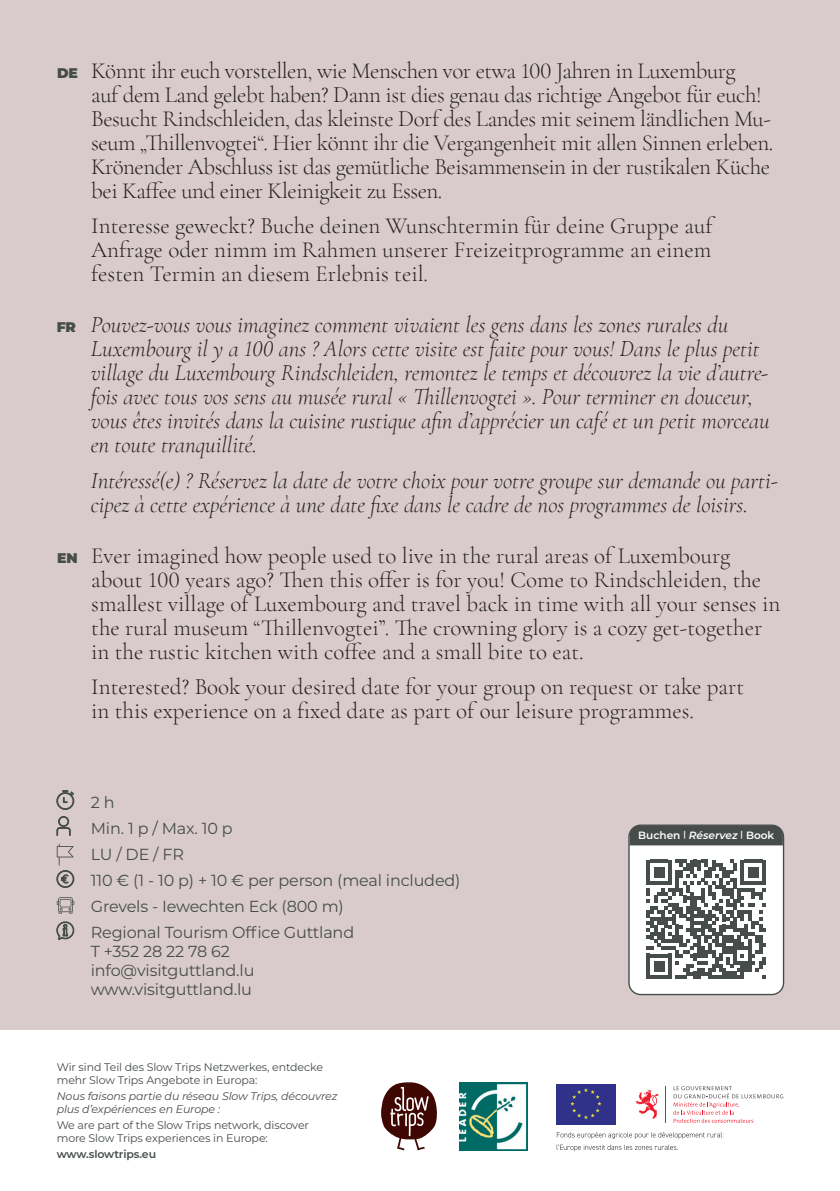
<style>
.page{position:relative;width:840px;height:1191px;background:#fff}
.page>*{position:absolute;margin:0;border:0;box-sizing:border-box;transform-origin:0 0}
.BODYTEXT{font:300 23px/24px "Cormorant Garamond";letter-spacing:-.005em;color:#231f20}
.BODYTEXT-2{font:italic 300 23px/24px "Cormorant Garamond";color:#231f20}
.INFOTEXTE{font:16px "Montserrat";letter-spacing:-.01em;color:#464d4a}
.INFOTEXTE-2{font:11px/13.2px "Montserrat";letter-spacing:-.01em;color:#464d4a}
.INFOTEXTE-3{font:italic 11px/13.2px "Montserrat";letter-spacing:-.01em;color:#464d4a}
.INFOTEXTE-4{font:600 11px "Montserrat";letter-spacing:-.01em;color:#464d4a}
.INFOTEXTE-5{font:600 10.6px "Montserrat";color:#fff}
.s1{font-family:"Montserrat";font-weight:900;font-size:14px;color:#464d4a}
.s2{font-family:"Montserrat";font-weight:900;font-style:normal;font-size:14px;color:#464d4a}
.s3{font-size:8.4px}
.s4{font-style:italic}
</style>
<div class="page">
<div style="left:0;top:0;width:839px;height:1029px;background:#d9cbcc"></div>
<svg style="left:381px;top:1082px;width:56px;height:68px"></svg>
<svg style="left:673px;top:1086px;width:109px;height:36px"></svg>
<svg style="left:635px;top:1089px;width:23px;height:30px"></svg>
<hr style="left:664px;top:1086px;width:1px;height:36px;background:#5a5a5d">
<div style="left:556px;top:1083px;width:59px;height:41px;background:#30328a"></div>
<svg style="left:570px;top:1088px;width:31px;height:31px"></svg>
<img style="left:459px;top:1083px;width:68px;height:67px">
<svg style="left:556px;top:1144px;width:121px;height:7px"></svg>
<svg style="left:556px;top:1132px;width:167px;height:6px"></svg>
<svg style="left:57px;top:790px;width:17px;height:19px"></svg>
<svg style="left:57px;top:816px;width:13px;height:19px"></svg>
<svg style="left:57px;top:843px;width:17px;height:44px"></svg>
<svg style="left:57px;top:897px;width:17px;height:16px"></svg>
<svg style="left:57px;top:921px;width:17px;height:18px"></svg>
<div style="left:628px;top:825px;width:155px;height:169px;background:#fff;border-radius:12px"></div>
<div style="left:628px;top:824px;width:155px;height:171px;border:1px solid #464d4a;border-radius:12px"></div>
<div style="left:629px;top:825px;width:153px;height:20px;background:#464d4a"></div>
<svg style="left:646px;top:859px;width:119px;height:120px"></svg>
<p class="BODYTEXT" style="left:91px;top:59px;width:683px;text-indent:-34px"><span class="s1">DE</span> Könnt ihr euch vorstellen, wie Menschen vor etwa 100 Jahren in Luxemburg<br>auf dem Land gelebt haben? Dann ist dies genau das richtige Angebot für euch!<br>Besucht Rindschleiden, das kleinste Dorf des Landes mit seinem ländlichen Mu&shy;seum „Thillenvogtei“. Hier könnt ihr die Vergangenheit mit allen Sinnen erleben.<br>Krönender Abschluss ist das gemütliche Beisammensein in der rustikalen Küche bei Kaffee und einer Kleinigkeit zu Essen.</p>
<p class="BODYTEXT" style="left:91px;top:214px;width:622px;text-align:justify">Interesse geweckt? Buche deinen Wunschtermin für deine Gruppe auf Anfrage oder nimm im Rahmen unserer Freizeitprogramme an einem festen Termin an diesem Erlebnis teil.</p>
<p class="BODYTEXT-2" style="left:91px;top:313px;width:680px;text-indent:-34px"><span class="s2">FR</span> Pouvez-vous vous imaginez comment vivaient les gens dans les zones rurales du Luxembourg il y a 100 ans ? Alors cette visite est faite pour vous! Dans le plus petit village du Luxembourg Rindschleiden, remontez le temps et découvrez la vie d’autre&shy;fois avec tous vos sens au musée rural « Thillenvogtei ». Pour terminer en douceur, vous êtes invités dans la cuisine rustique afin d’apprécier un café et un petit morceau en toute tranquillité.</p>
<p class="BODYTEXT-2" style="left:91px;top:468px;width:688px">Intéressé(e) ? Réservez la date de votre choix pour votre groupe sur demande ou parti&shy;cipez à cette expérience à une date fixe dans le cadre de nos programmes de loisirs.</p>
<p class="BODYTEXT" style="left:91px;top:543px;width:690px;text-indent:-34px"><span class="s1">EN</span> Ever imagined how people used to live in the rural areas of Luxembourg about 100 years ago? Then this offer is for you! Come to Rindschleiden, the smallest village of Luxembourg and travel back in time with all your senses in the rural museum “Thillenvogtei”. The crowning glory is a cozy get-together in the rustic kitchen with coffee and a small bite to eat.</p>
<p class="BODYTEXT" style="left:91px;top:674px;width:654px">Interested? Book your desired date for your group on request or take part in this experience on a fixed date as part of our leisure programmes.</p>
<p class="INFOTEXTE" style="left:91px;top:791px;width:25px">2 h</p>
<p class="INFOTEXTE" style="left:91px;top:817px;width:143px">Min. 1 p / Max. 10 p</p>
<p class="INFOTEXTE" style="left:91px;top:843px;width:95px">LU / DE / FR</p>
<p class="INFOTEXTE" style="left:91px;top:869px;width:371px">110 € (1 - 10 p) + 10 € per person (meal included)</p>
<p class="INFOTEXTE" style="left:91px;top:895px;width:254px">Grevels - Iewechten Eck (800 m)</p>
<p class="INFOTEXTE" style="left:91px;top:921px;width:265px">Regional Tourism Office Guttland</p>
<p class="INFOTEXTE" style="left:91px;top:940px;width:140px">T +352 28 22 78 62</p>
<p class="INFOTEXTE" style="left:91px;top:959px;width:165px">info@visitguttland.lu</p>
<p class="INFOTEXTE" style="left:91px;top:978px;width:163px">www.visitguttland.lu</p>
<p class="INFOTEXTE-2" style="left:57px;top:1059px;width:268px">Wir sind Teil des Slow Trips Netzwerkes, entdecke mehr Slow Trips Angebote in Europa:</p>
<p class="INFOTEXTE-3" style="left:57px;top:1089px;width:282px">Nous faisons partie du réseau Slow Trips, découvrez plus d’expériences en Europe :</p>
<p class="INFOTEXTE-2" style="left:57px;top:1118px;width:253px">We are part of the Slow Trips network, discover more Slow Trips experiences in Europe:</p>
<p class="INFOTEXTE-4" style="left:57px;top:1146px;width:101px">www.slowtrips.eu</p>
<p class="INFOTEXTE-5" style="left:637px;top:827px;width:137px">Buchen <span class="s3">|</span> <span class="s4">Réservez</span> <span class="s3">|</span> Book</p>
</div>
